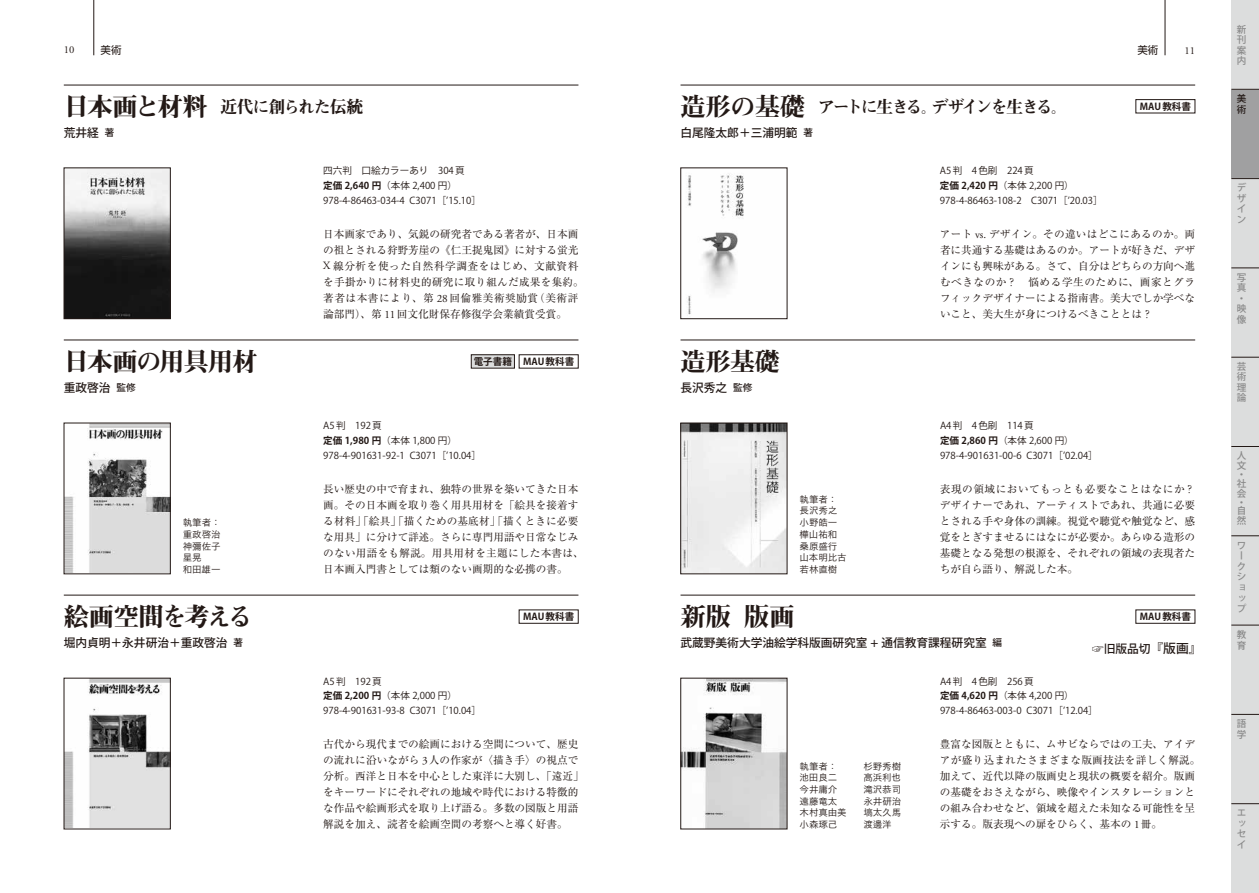
<style>
.page{position:relative;width:1259px;height:893px;background:#fff}
.page>*{position:absolute;margin:0;border:0;box-sizing:border-box;transform-origin:0 0}
.t1{font:25.5px "Midashi Min Pro MA31";letter-spacing:-.045em;color:#231916}
.t2{font:25.5px "Midashi Min Pro MA31";letter-spacing:-.085em;color:#231916}
.t3{font:16.95px "Midashi Min Pro MA31";letter-spacing:-.135em;color:#231916}
.t4{font:16.95px "Midashi Min Pro MA31";letter-spacing:-.07em;color:#231916}
.t5{font:500 11.7px "Koz Go Pro";color:#231916}
.t6{font:10.65px/15.9px "Ryumin Pro";color:#231916}
.t7{font:10.65px/15.9px "Ryumin Pro";letter-spacing:.025em;color:#231916}
.t8{font:10.65px "Adobe Garamond Pro";color:#231916}
.t9{font:10.5px "Shin Go Pro";color:#231916}
.t10{font:9.6px/14.9px "Koz Go Pro";color:#231916}
.t11{font:9.6px/11.7px "Koburina Go Std W3";letter-spacing:-.015em;color:#231916}
.t12{font:500 9.6px/10.5px "Koz Go Pro";color:#898989}
.t13{font:700 9.6px "Koz Go Pro";color:#231916}
.t14{font:500 9.6px/10.5px "Koz Go Pro";color:#231916}
.s1{font-size:25.5px}
.s2{font-size:9.6px}
.s3{font-weight:700}
.s4{font-family:"Adobe Garamond Pro";font-size:11.1px}
.s5{font-size:12.75px}
</style>
<div class="page">
<hr style="left:64px;top:85px;width:514px;height:1px;background:#231916">
<hr style="left:680px;top:85px;width:515px;height:1px;background:#231916">
<hr style="left:64px;top:340px;width:514px;height:1px;background:#231916">
<hr style="left:680px;top:340px;width:515px;height:1px;background:#231916">
<hr style="left:64px;top:595px;width:514px;height:1px;background:#231916">
<hr style="left:680px;top:595px;width:515px;height:1px;background:#231916">
<hr style="left:94px;top:0;width:1px;height:55px;background:#231916">
<hr style="left:1164px;top:0;width:1px;height:55px;background:#231916">
<div style="left:1231px;top:90px;width:28px;height:89px;background:#a0a0a1"></div>
<div style="left:1231px;top:0;width:28px;height:90px;background:#dcdddd"></div>
<div style="left:1231px;top:179px;width:28px;height:89px;background:#dcdddd"></div>
<div style="left:1231px;top:268px;width:28px;height:89px;background:#dcdddd"></div>
<div style="left:1231px;top:357px;width:28px;height:89px;background:#dcdddd"></div>
<div style="left:1231px;top:446px;width:28px;height:90px;background:#dcdddd"></div>
<div style="left:1231px;top:536px;width:28px;height:89px;background:#dcdddd"></div>
<div style="left:1231px;top:625px;width:28px;height:89px;background:#dcdddd"></div>
<div style="left:1231px;top:714px;width:28px;height:90px;background:#dcdddd"></div>
<div style="left:1231px;top:804px;width:28px;height:89px;background:#dcdddd"></div>
<svg style="left:1231px;top:268px;width:28px;height:1px"></svg>
<svg style="left:1231px;top:357px;width:28px;height:1px"></svg>
<svg style="left:1231px;top:446px;width:28px;height:1px"></svg>
<svg style="left:1231px;top:535px;width:28px;height:1px"></svg>
<svg style="left:1231px;top:625px;width:28px;height:1px"></svg>
<svg style="left:1231px;top:714px;width:28px;height:1px"></svg>
<svg style="left:1231px;top:803px;width:28px;height:1px"></svg>
<svg style="left:1231px;top:178px;width:28px;height:1px"></svg>
<svg style="left:1231px;top:89px;width:28px;height:1px"></svg>
<img style="left:66px;top:680px;width:103px;height:147px">
<div style="left:64px;top:678px;width:107px;height:151px;border:1px solid #231916"></div>
<img style="left:682px;top:425px;width:103px;height:147px">
<div style="left:680px;top:423px;width:107px;height:151px;border:1px solid #231916"></div>
<img style="left:687px;top:174px;width:57px;height:141px">
<div style="left:680px;top:168px;width:107px;height:151px;border:1px solid #231916"></div>
<div style="left:1135px;top:99px;width:60px;height:14px;border:1px solid #231916"></div>
<img style="left:66px;top:170px;width:103px;height:147px">
<div style="left:64px;top:168px;width:107px;height:151px;border:1px solid #231916"></div>
<img style="left:66px;top:425px;width:103px;height:147px">
<div style="left:64px;top:423px;width:107px;height:151px;border:1px solid #231916"></div>
<div style="left:471px;top:355px;width:43px;height:13px;background:#dcdddd"></div>
<img style="left:682px;top:680px;width:103px;height:147px">
<div style="left:680px;top:678px;width:107px;height:151px;border:1px solid #231916"></div>
<p class="t8" style="left:64px;top:43px;width:12px">10</p>
<p class="t9" style="left:101px;top:41px;width:22px">美術</p>
<p class="t9" style="left:1137px;top:41px;width:22px">美術</p>
<p class="t8" style="left:1184px;top:44px;width:12px">11</p>
<h2 class="t4" style="left:64px;top:93px;width:301px"><span class="s1">日本画と材料</span> 近代に創られた伝統</h2>
<p class="t5" style="left:64px;top:125px;width:52px">荒井経 <span class="s2">著</span></p>
<p class="t10" style="left:323px;top:164px;width:159px">四六判　口絵カラーあり　304 頁<br><span class="s3">定価 2,640 円</span>（本体 2,400 円）<br>978-4-86463-034-4 C3071［’15.10］</p>
<p class="t7" style="left:323px;top:225px;width:262px">日本画家であり、気鋭の研究者である著者が、日本画の祖とされる狩野芳崖の《仁王捉鬼図》に対する蛍光<br><span class="s4">X</span> 線分析を使った自然科学調査をはじめ、文献資料を手掛かりに材料史的研究に取り組んだ成果を集約。著者は本書により、第 <span class="s4">28</span>回倫雅美術奨励賞（美術評論部門）、第 <span class="s4">11</span>回文化財保存修復学会業績賞受賞。</p>
<h1 class="t1" style="left:64px;top:342px;width:195px">日本画の用具用材</h1>
<p class="t5" style="left:64px;top:380px;width:73px">重政啓治 <span class="s2">監修</span></p>
<p class="t13" style="left:474px;top:355px;width:102px">電子書籍 MAU 教科書</p>
<p class="t11" style="left:183px;top:517px;width:39px">執筆者：重政啓治神彌佐子星晃<br>和田雄一</p>
<h1 class="t2" style="left:64px;top:597px;width:191px">絵画空間を考える</h1>
<p class="t5" style="left:64px;top:635px;width:181px">堀内貞明＋永井研治＋重政啓治 <span class="s2">著</span></p>
<p class="t10" style="left:323px;top:419px;width:159px">A5 判　192 頁<br><span class="s3">定価 1,980 円</span>（本体 1,800 円）<br>978-4-901631-92-1 C3071［’10.04］</p>
<p class="t6" style="left:323px;top:480px;width:262px">長い歴史の中で育まれ、独特の世界を築いてきた日本画。その日本画を取り巻く用具用材を「絵具を接着する材料」「絵具」「描くための基底材」「描くときに必要な用具」に分けて詳述。さらに専門用語や日常なじみのない用語をも解説。用具用材を主題にした本書は、日本画入門書としては類のない画期的な必携の書。</p>
<p class="t13" style="left:523px;top:610px;width:53px">MAU 教科書</p>
<p class="t10" style="left:323px;top:674px;width:159px">A5 判　192 頁<br><span class="s3">定価 2,200 円</span>（本体 2,000 円）<br>978-4-901631-93-8 C3071［’10.04］</p>
<p class="t6" style="left:323px;top:735px;width:262px">古代から現代までの絵画における空間について、歴史の流れに沿いながら <span class="s4">3</span>人の作家が〈描き手〉の視点で分析。西洋と日本を中心とした東洋に大別し、「遠近」をキーワードにそれぞれの地域や時代における特徴的な作品や絵画形式を取り上げ語る。多数の図版と用語解説を加え、読者を絵画空間の考察へと導く好書。</p>
<h2 class="t3" style="left:680px;top:93px;width:389px"><span class="s1">造形の基礎</span> アートに生きる。デザインを生きる。</h2>
<p class="t5" style="left:680px;top:125px;width:134px">白尾隆太郎＋三浦明範 <span class="s2">著</span></p>
<p class="t13" style="left:1139px;top:100px;width:53px">MAU 教科書</p>
<h1 class="t1" style="left:680px;top:342px;width:101px">造形基礎</h1>
<p class="t5" style="left:680px;top:380px;width:73px">長沢秀之 <span class="s2">監修</span></p>
<p class="t11" style="left:799px;top:493px;width:49px">執筆者：長沢秀之小野皓一樺山祐和桑原盛行山本明比古若林直樹</p>
<p class="t10" style="left:940px;top:164px;width:164px">A5 判　4 色刷　224 頁<br><span class="s3">定価 2,420 円</span>（本体 2,200 円）<br>978-4-86463-108-2　C3071［’20.03］</p>
<p class="t6" style="left:940px;top:225px;width:257px;text-align:justify">アート <span class="s4">vs.</span> デザイン。その違いはどこにあるのか。両者に共通する基礎はあるのか。アートが好きだ、デザインにも興味がある。さて、自分はどちらの方向へ進むべきなのか？　悩める学生のために、画家とグラフィックデザイナーによる指南書。美大でしか学べないこと、美大生が身につけるべきこととは？</p>
<p class="t10" style="left:940px;top:419px;width:159px">A4 判　4 色刷　114 頁<br><span class="s3">定価 2,860 円</span>（本体 2,600 円）<br>978-4-901631-00-6 C3071［’02.04］</p>
<p class="t6" style="left:940px;top:480px;width:257px;text-align:justify">表現の領域においてもっとも必要なことはなにか？デザイナーであれ、アーティストであれ、共通に必要とされる手や身体の訓練。視覚や聴覚や触覚など、感覚をとぎすませるにはなにが必要か。あらゆる造形の基礎となる発想の根源を、それぞれの領域の表現者たちが自ら語り、解説した本。</p>
<h1 class="t1" style="left:680px;top:597px;width:115px">新版 版画</h1>
<p class="t5" style="left:680px;top:635px;width:323px">武蔵野美術大学油絵学科版画研究室 + 通信教育課程研究室 <span class="s2">編</span></p>
<p class="t13" style="left:1139px;top:610px;width:53px">MAU 教科書</p>
<p class="t5" style="left:1092px;top:641px;width:111px">☞旧版品切<span class="s5">『版画』</span></p>
<p class="t11" style="left:799px;top:760px;width:49px">執筆者：池田良二今井庸介遠藤竜太木村真由美小森琢己</p>
<p class="t11" style="left:863px;top:760px;width:39px;text-align:justify">杉野秀樹高浜利也滝沢恭司永井研治塙太久馬渡邊洋</p>
<p class="t10" style="left:940px;top:674px;width:159px">A4 判　4 色刷　256 頁<br><span class="s3">定価 4,620 円</span>（本体 4,200 円）<br>978-4-86463-003-0 C3071［’12.04］</p>
<p class="t6" style="left:940px;top:735px;width:262px">豊富な図版とともに、ムサビならではの工夫、アイデアが盛り込まれたさまざまな版画技法を詳しく解説。加えて、近代以降の版画史と現状の概要を紹介。版画の基礎をおさえながら、映像やインスタレーションとの組み合わせなど、領域を超えた未知なる可能性を呈示する。版表現への扉をひらく、基本の <span class="s4">1</span>冊。</p>
<p class="t12" style="left:1236px;top:24px;width:11px;text-align:justify">新刊案内</p>
<p class="t14" style="left:1236px;top:94px;width:11px">美術</p>
<p class="t12" style="left:1236px;top:183px;width:11px;text-align:justify">デザイン</p>
<p class="t12" style="left:1236px;top:272px;width:11px">写真・映像</p>
<p class="t12" style="left:1236px;top:362px;width:11px;text-align:justify">芸術理論</p>
<p class="t12" style="left:1236px;top:451px;width:11px">人文</p>
<p class="t12" style="left:1236px;top:471px;width:11px;line-height:8.6px">・社</p>
<p class="t12" style="left:1236px;top:490px;width:11px;line-height:8.6px">会・自</p>
<p class="t12" style="left:1236px;top:516px;width:11px">然</p>
<p class="t12" style="left:1236px;top:541px;width:11px">ワークショップ</p>
<p class="t12" style="left:1236px;top:630px;width:11px">教育</p>
<p class="t12" style="left:1236px;top:719px;width:11px">語学</p>
<p class="t12" style="left:1236px;top:808px;width:10px;text-align:justify">エッセイ</p>
</div>
